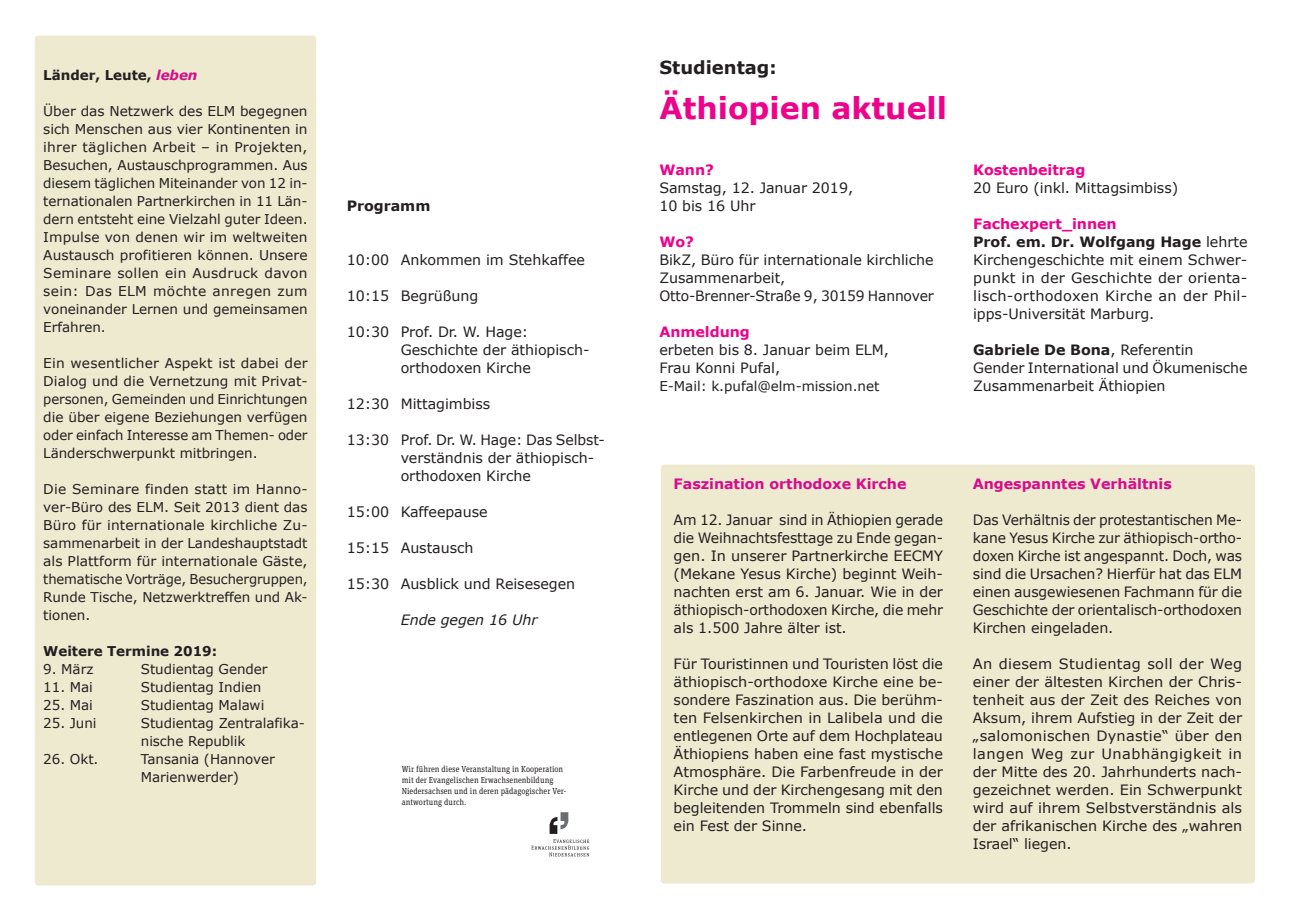
<style>
.page{position:relative;width:1289px;height:919px;background:#fff}
.page>*{position:absolute;margin:0;border:0;box-sizing:border-box;transform-origin:0 0}
.t1{font:700 30px "Verdana";color:#ed028c}
.t2{font:700 18px "Verdana";color:#231f20}
.t3{font:14.25px/18px "Verdana";letter-spacing:-.005em;color:#231f20}
.t4{font:700 14.25px "Verdana";letter-spacing:-.005em;color:#d70c8c}
.t5{font:700 14.25px "Verdana";letter-spacing:-.005em;color:#ed028c}
.t6{font:italic 14.25px "Verdana";letter-spacing:-.005em;color:#231f20}
.t7{font:700 14.25px "Verdana";letter-spacing:-.005em;color:#231f20}
.t8{font:13.5px/18px "Verdana";letter-spacing:-.005em;color:#231f20;text-align:justify}
.t9{font:700 13.5px "Verdana";letter-spacing:-.005em;color:#231f20}
.t10{font:8.7px/11.1px "Unit Slab Pro";color:#231f20;scale:.93 1}
.s1{font-style:italic;color:#d70c8c}
.s2{font-weight:700;color:#ed028c}
.s3{font-weight:700}
</style>
<div class="page">
<div style="left:34px;top:35px;width:283px;height:851px;background:#edead0;border-radius:4px"></div>
<div style="left:33px;top:34px;width:285px;height:853px;border:2px solid #fff;border-radius:4px"></div>
<div style="left:660px;top:464px;width:595px;height:420px;background:#edead0;border-radius:4px"></div>
<div style="left:659px;top:463px;width:597px;height:421px;border:2px solid #fff;border-radius:4px"></div>
<svg style="left:531px;top:812px;width:59px;height:45px"></svg>
<p class="t9" style="left:43px;top:66px;width:156px">Länder, Leute, <span class="s1">leben</span></p>
<p class="t8" style="left:43px;top:102px;width:266px">Über das Netzwerk des ELM begegnen sich Menschen aus vier Kontinenten in ihrer täglichen Arbeit – in Projekten, Besuchen, Austauschprogrammen. Aus diesem täglichen Miteinander von 12 in&shy;ternationalen Partnerkirchen in 11 Län&shy;dern entsteht eine Vielzahl guter Ideen.<br>Impulse von denen wir im weltweiten Austausch profitieren können. Unsere Seminare sollen ein Ausdruck davon sein: Das ELM möchte anregen zum voneinander Lernen und gemeinsamen Erfahren.</p>
<p class="t8" style="left:43px;top:354px;width:266px">Ein wesentlicher Aspekt ist dabei der Dialog und die Vernetzung mit Privat&shy;personen, Gemeinden und Einrichtungen die über eigene Beziehungen verfügen oder einfach Interesse am Themen- oder Länderschwerpunkt mitbringen.</p>
<p class="t8" style="left:43px;top:480px;width:266px">Die Seminare finden statt im Hanno&shy;ver-Büro des ELM. Seit 2013 dient das Büro für internationale kirchliche Zu&shy;sammenarbeit in der Landeshauptstadt als Plattform für internationale Gäste, thematische Vorträge, Besuchergruppen, Runde Tische, Netzwerktreffen und Ak&shy;tionen.</p>
<p class="t9" style="left:43px;top:642px;width:175px">Weitere Termine 2019:</p>
<p class="t8" style="left:43px;top:660px;width:52px">9. März</p>
<p class="t8" style="left:141px;top:660px;width:128px">Studientag Gender</p>
<p class="t8" style="left:43px;top:678px;width:51px">11. Mai</p>
<p class="t8" style="left:141px;top:678px;width:122px">Studientag Indien</p>
<p class="t8" style="left:43px;top:696px;width:51px">25. Mai</p>
<p class="t8" style="left:141px;top:696px;width:125px">Studientag Malawi</p>
<p class="t8" style="left:43px;top:714px;width:55px">25. Juni</p>
<p class="t8" style="left:141px;top:714px;width:166px">Studientag Zentralafika&shy;nische Republik</p>
<p class="t8" style="left:43px;top:750px;width:57px">26. Okt.</p>
<p class="t8" style="left:141px;top:750px;width:135px">Tansania (Hannover<br>Marienwerder)</p>
<p class="t7" style="left:347px;top:195px;width:85px">Programm</p>
<p class="t3" style="left:347px;top:250px;width:240px">10:00 Ankommen im Stehkaffee</p>
<p class="t3" style="left:347px;top:286px;width:133px">10:15 Begrüßung</p>
<p class="t3" style="left:401px;top:322px;width:190px;text-indent:-54px">10:30 Prof. Dr. W. Hage:<br>Geschichte der äthiopisch&shy;orthodoxen Kirche</p>
<p class="t3" style="left:347px;top:394px;width:145px">12:30 Mittagimbiss</p>
<p class="t3" style="left:401px;top:430px;width:206px;text-indent:-54px">13:30 Prof. Dr. W. Hage: Das Selbst&shy;verständnis der äthiopisch&shy;orthodoxen Kirche</p>
<p class="t3" style="left:347px;top:502px;width:142px">15:00 Kaffeepause</p>
<p class="t3" style="left:347px;top:538px;width:128px">15:15 Austausch</p>
<p class="t3" style="left:347px;top:574px;width:230px">15:30 Ausblick und Reisesegen</p>
<p class="t6" style="left:401px;top:610px;width:138px">Ende gegen 16 Uhr</p>
<p class="t10" style="left:402px;top:763px;width:178px">Wir führen diese Veranstaltung in Kooperation mit der Evangelischen Erwachsenenbildung Niedersachsen und in deren pädagogischer Ver&shy;antwortung durch.</p>
<p class="t2" style="left:659px;top:55px;width:119px">Studientag:</p>
<h1 class="t1" style="left:659px;top:87px;width:289px">Äthiopien aktuell</h1>
<p class="t5" style="left:659px;top:159px;width:56px">Wann?</p>
<p class="t3" style="left:659px;top:178px;width:195px">Samstag, 12. Januar 2019,<br>10 bis 16 Uhr</p>
<p class="t5" style="left:659px;top:231px;width:36px">Wo?</p>
<p class="t3" style="left:659px;top:250px;width:276px">BikZ, Büro für internationale kirchliche<br>Zusammenarbeit,<br>Otto-Brenner-Straße 9, 30159 Hannover</p>
<p class="t5" style="left:659px;top:321px;width:92px">Anmeldung</p>
<p class="t3" style="left:659px;top:340px;width:231px">erbeten bis 8. Januar beim ELM,<br>Frau Konni Pufal,</p>
<p class="t8" style="left:659px;top:377px;width:221px">E-Mail: k.pufal@elm-mission.net</p>
<p class="t5" style="left:973px;top:159px;width:114px">Kostenbeitrag</p>
<p class="t3" style="left:973px;top:178px;width:206px">20 Euro (inkl. Mittagsimbiss)</p>
<p class="t3" style="left:973px;top:214px;width:276px"><span class="s2">Fachexpert_innen<br></span><span class="s3">Prof. em. Dr. Wolfgang Hage</span> lehrte<br>Kirchengeschichte mit einem Schwer&shy;punkt in der Geschichte der orienta&shy;lisch-orthodoxen Kirche an der Phil&shy;ipps-Universität Marburg.</p>
<p class="t3" style="left:973px;top:340px;width:276px"><span class="s3">Gabriele De Bona</span>, Referentin<br>Gender International und Ökumenische<br>Zusammenarbeit Äthiopien</p>
<p class="t4" style="left:673px;top:474px;width:234px">Faszination orthodoxe Kirche</p>
<p class="t3" style="left:673px;top:511px;width:271px;text-align:justify">Am 12. Januar sind in Äthiopien gerade die Weihnachtsfesttage zu Ende gegan&shy;gen. In unserer Partnerkirche EECMY (Mekane Yesus Kirche) beginnt Weih&shy;nachten erst am 6. Januar. Wie in der äthiopisch-orthodoxen Kirche, die mehr als 1.500 Jahre älter ist.</p>
<p class="t3" style="left:673px;top:655px;width:271px;text-align:justify">Für Touristinnen und Touristen löst die äthiopisch-orthodoxe Kirche eine be&shy;sondere Faszination aus. Die berühm&shy;ten Felsenkirchen in Lalibela und die entlegenen Orte auf dem Hochplateau Äthiopiens haben eine fast mystische Atmosphäre. Die Farbenfreude in der Kirche und der Kirchengesang mit den begleitenden Trommeln sind ebenfalls ein Fest der Sinne.</p>
<p class="t4" style="left:972px;top:474px;width:200px">Angespanntes Verhältnis</p>
<p class="t3" style="left:972px;top:511px;width:271px;text-align:justify">Das Verhältnis der protestantischen Me&shy;kane Yesus Kirche zur äthiopisch-ortho&shy;doxen Kirche ist angespannt. Doch, was sind die Ursachen? Hierfür hat das ELM einen ausgewiesenen Fachmann für die Geschichte der orientalisch-orthodoxen Kirchen eingeladen.</p>
<p class="t3" style="left:972px;top:655px;width:271px;text-align:justify">An diesem Studientag soll der Weg einer der ältesten Kirchen der Chris&shy;tenheit aus der Zeit des Reiches von Aksum, ihrem Aufstieg in der Zeit der „salomonischen Dynastie“ über den langen Weg zur Unabhängigkeit in der Mitte des 20. Jahrhunderts nach&shy;gezeichnet werden. Ein Schwerpunkt wird auf ihrem Selbstverständnis als der afrikanischen Kirche des „wahren Israel“ liegen.</p>
</div>
